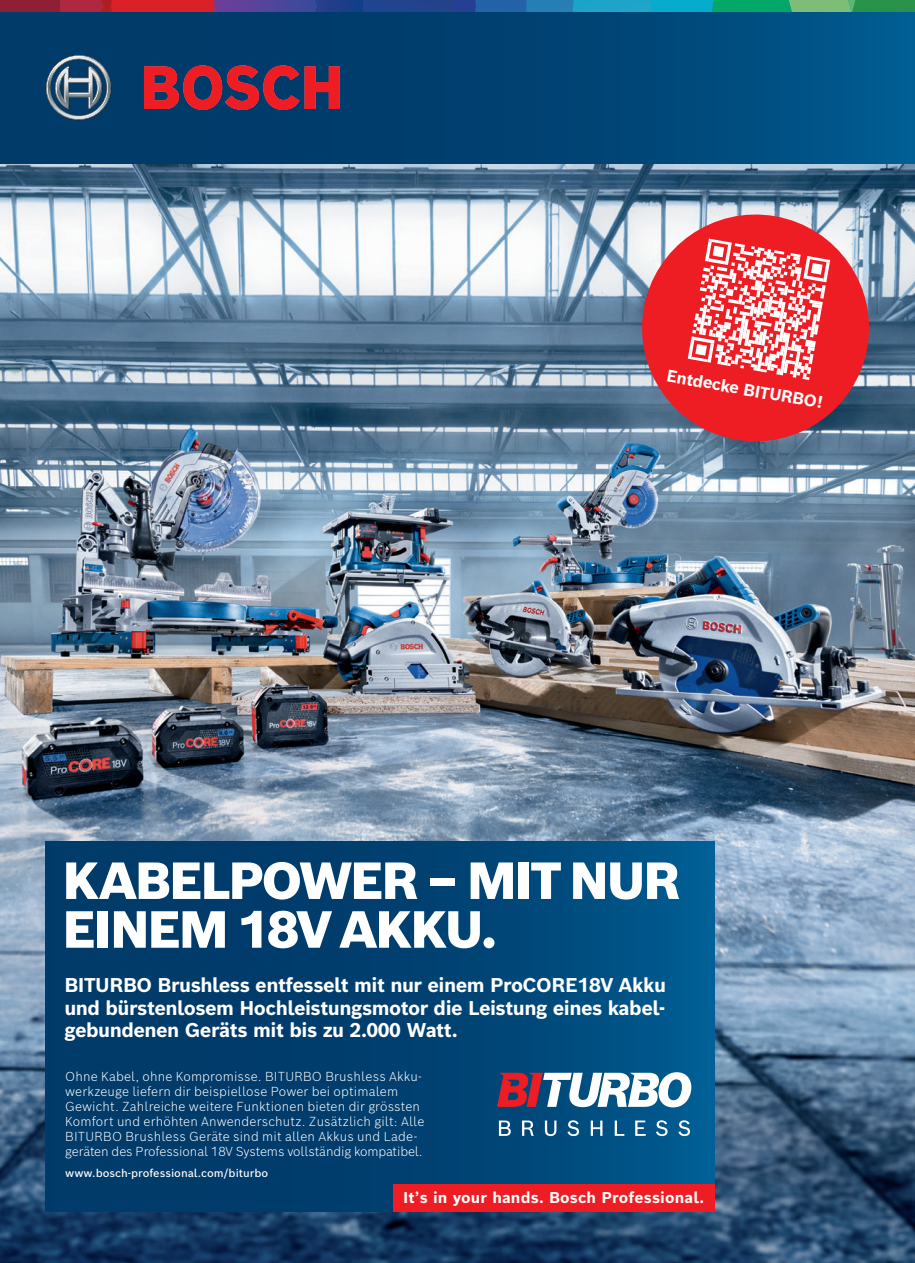
<style>
.page{position:relative;width:915px;height:1263px;background:#fff}
.page>*{position:absolute;margin:0;border:0;box-sizing:border-box;transform-origin:0 0}
.t1{font:900 51px/48.8px "Bosch Sans";letter-spacing:-.05em;color:#fff}
.t2{font:700 19.5px/22.5px "Bosch Sans";letter-spacing:-.025em;color:#fff;text-align:justify}
.t3{font:700 16.5px "Bosch Sans";color:#fff}
.t4{font:700 15.3px "Bosch Sans";letter-spacing:.01em;color:#fff}
.t5{font:300 12.75px/15px "Bosch Sans";letter-spacing:.015em;color:#fff}
.t6{font:500 10.95px "Bosch Sans";color:#fff}
</style>
<div class="page">
<img style="left:0;top:163px;width:914px;height:1100px">
<div style="left:0;top:12px;width:914px;height:151px;background:linear-gradient(to right,#003461,#005387)"></div>
<div style="left:0;top:0;width:60px;height:12px;background:#8f1f35"></div>
<svg style="left:46px;top:55px;width:65px;height:65px;background:#476984"></svg>
<svg style="left:144px;top:65px;width:196px;height:45px;background:#8a2b42"></svg>
<div style="left:46px;top:842px;width:668px;height:369px;background:linear-gradient(to right,#003361,#005488)"></div>
<svg style="left:497px;top:1072px;width:194px;height:35px"></svg>
<svg style="left:498px;top:1120px;width:12px;height:16px"></svg>
<svg style="left:522px;top:1120px;width:11px;height:16px"></svg>
<svg style="left:544px;top:1120px;width:12px;height:16px"></svg>
<svg style="left:567px;top:1120px;width:12px;height:16px"></svg>
<svg style="left:590px;top:1120px;width:12px;height:16px"></svg>
<svg style="left:614px;top:1120px;width:10px;height:16px"></svg>
<svg style="left:635px;top:1120px;width:10px;height:16px"></svg>
<svg style="left:655px;top:1120px;width:12px;height:16px"></svg>
<svg style="left:678px;top:1120px;width:11px;height:16px"></svg>
<div style="left:392px;top:1184px;width:322px;height:27px;background:#ee1d23"></div>
<svg style="left:632px;top:205px;width:245px;height:245px;background:#bf606c"></svg>
<svg style="left:687px;top:239px;width:142px;height:141px"></svg>
<svg style="left:60px;top:0;width:855px;height:12px;background:#486a81"></svg>
<p class="t3" style="left:668px;top:364px;width:160px;rotate:10deg">Entdecke BITURBO!</p>
<h1 class="t1" style="left:62px;top:856px;width:620px">KABELPOWER – MIT NUR<br>EINEM 18V AKKU.</h1>
<h2 class="t2" style="left:64px;top:973px;width:603px">BITURBO Brushless entfesselt mit nur einem ProCORE18V Akku und bürstenlosem Hochleistungsmotor die Leistung eines kabel&shy;gebundenen Geräts mit bis zu 2.000 Watt.</h2>
<p class="t5" style="left:65px;top:1069px;width:360px">Ohne Kabel, ohne Kompromisse. BITURBO Brushless Akku&shy;werkzeuge liefern dir beispiellose Power bei optimalem Gewicht. Zahlreiche weitere Funktionen bieten dir grössten Komfort und erhöhten Anwenderschutz. Zusätzlich gilt: Alle BITURBO Brushless Geräte sind mit allen Akkus und Lade&shy;geräten des Professional 18V Systems vollständig kompatibel.</p>
<p class="t6" style="left:65px;top:1166px;width:204px">www.bosch-professional.com/biturbo</p>
<p class="t4" style="left:403px;top:1187px;width:302px">It’s in your hands. Bosch Professional.</p>
</div>
